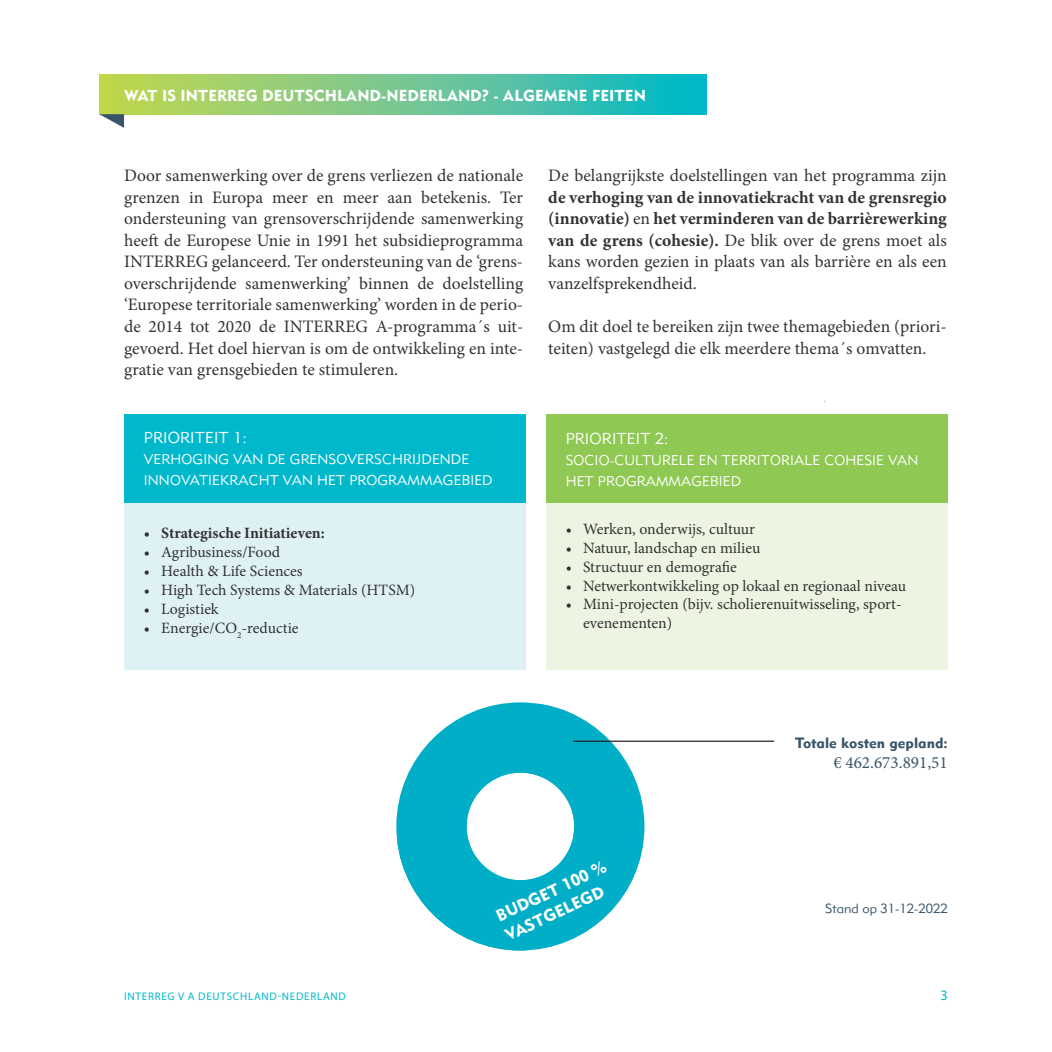
<style>
.page{position:relative;width:1052px;height:1052px;background:#fff}
.page>*{position:absolute;margin:0;border:0;box-sizing:border-box;transform-origin:0 0}
.Platte_tekst{font:17.5px/21.5px "Minion Pro";color:#333233;text-align:justify}
.t1{font:17.15px "Minion Pro";color:#385468}
.t2{font:16.62px/21px "Metro Black Two";color:#fff}
.t3{font:15.75px/18.9px "Minion Pro";color:#333233}
.t4{font:15.75px "Metro Black Two";color:#fff}
.t5{font:700 15.75px "Minion Pro";color:#333233}
.t6{font:15.75px "Metro Lite Two";letter-spacing:.01em;color:#fff}
.t7{font:14.88px "Metro Black Two";color:#385468}
.Kop_1{font:14.35px "Myriad Pro";color:#00b8cb}
.t8{font:14px/21px "Metro Lite Two";letter-spacing:.01em;color:#fff}
.t9{font:13.12px "Metro Lite Two";color:#385468}
.Kop_1-2{font:11.03px "Myriad Pro";letter-spacing:.07em;color:#00b8cb}
.s1{font-weight:700}
</style>
<div class="page">
<svg style="left:575px;top:715px;width:69px;height:200px;fill:#00aec7"></svg>
<svg style="left:396px;top:702px;width:179px;height:248px;fill:#00aec7"></svg>
<svg style="left:529px;top:915px;width:78px;height:35px"></svg>
<div style="left:546px;top:414px;width:401px;height:90px;background:#8fc852"></div>
<div style="left:546px;top:504px;width:401px;height:166px;background:#ecf5e1"></div>
<div style="left:124px;top:414px;width:402px;height:90px;background:#00b8cb"></div>
<div style="left:124px;top:504px;width:402px;height:166px;background:#def2f5"></div>
<svg style="left:99px;top:74px;width:607px;height:40px;background:#6dc68f"></svg>
<svg style="left:99px;top:114px;width:25px;height:14px"></svg>
<hr style="left:573px;top:740px;width:201px;height:2px;background:#231f20">
<p class="t4" style="left:124px;top:85px;width:523px">WAT IS INTERREG DEUTSCHLAND-NEDERLAND? - ALGEMENE FEITEN</p>
<p class="Platte_tekst" style="left:124px;top:165px;width:401px">Door samenwerking over de grens verliezen de nationale grenzen in Europa meer en meer aan betekenis. Ter ondersteuning van grensoverschrijdende samenwerking heeft de Europese Unie in 1991 het subsidieprogramma INTERREG gelanceerd. Ter ondersteuning van de ‘grens&shy;overschrijdende samenwerking’ binnen de doelstelling ‘Europese territoriale samenwerking’ worden in de perio&shy;de 2014 tot 2020 de INTERREG A-programma´s uit&shy;gevoerd. Het doel hiervan is om de ontwikkeling en inte&shy;gratie van grensgebieden te stimuleren.</p>
<p class="Platte_tekst" style="left:548px;top:165px;width:400px">De belangrijkste doelstellingen van het programma zijn <span class="s1">de verhoging van de innovatiekracht van de grensregio (innovatie)</span> en <span class="s1">het verminderen van de barrièrewerking van de grens (cohesie).</span> De blik over de grens moet als kans worden gezien in plaats van als barrière en als een vanzelfsprekendheid.</p>
<p class="Platte_tekst" style="left:548px;top:316px;width:398px">Om dit doel te bereiken zijn twee themagebieden (priori&shy;teiten) vastgelegd die elk meerdere thema´s omvatten.</p>
<p class="t6" style="left:144px;top:428px;width:104px">PRIORITEIT 1:</p>
<p class="t8" style="left:144px;top:448px;width:350px">VERHOGING VAN DE GRENSOVERSCHRIJDENDE<br>INNOVATIEKRACHT VAN HET PROGRAMMAGEBIED</p>
<p class="t5" style="left:144px;top:522px;width:182px">• Strategische Initiatieven:</p>
<p class="t3" style="left:144px;top:543px;width:138px">• Agribusiness/Food</p>
<p class="t3" style="left:144px;top:562px;width:160px">• Health &amp; Life Sciences</p>
<p class="t3" style="left:144px;top:580px;width:273px">• High Tech Systems &amp; Materials (HTSM)</p>
<p class="t3" style="left:144px;top:599px;width:76px">• Logistiek</p>
<p class="t3" style="left:144px;top:618px;width:156px">• Energie/CO<sub>2</sub>-reductie</p>
<p class="t6" style="left:566px;top:429px;width:104px">PRIORITEIT 2:</p>
<p class="t8" style="left:566px;top:449px;width:354px">SOCIO-CULTURELE EN TERRITORIALE COHESIE VAN<br>HET PROGRAMMAGEBIED</p>
<p class="t3" style="left:566px;top:519px;width:191px">• Werken, onderwijs, cultuur</p>
<p class="t3" style="left:566px;top:538px;width:196px">• Natuur, landschap en milieu</p>
<p class="t3" style="left:566px;top:557px;width:173px">• Structuur en demografie</p>
<p class="t3" style="left:566px;top:576px;width:342px">• Netwerkontwikkeling op lokaal en regionaal niveau</p>
<p class="t3" style="left:583px;top:595px;width:318px;text-indent:-17px">• Mini-projecten (bijv. scholierenuitwisseling, sport&shy;evenementen)</p>
<p class="t7" style="left:795px;top:733px;width:154px">Totale kosten gepland:</p>
<p class="t1" style="left:833px;top:751px;width:116px">€ 462.673.891,51</p>
<p class="t2" style="left:492px;top:906px;width:122px;rotate:-25deg">BUDGET 100 %<br>VASTGELEGD</p>
<p class="t9" style="left:825px;top:901px;width:124px">Stand op 31-12-2022</p>
<p class="Kop_1-2" style="left:124px;top:989px;width:223px">INTERREG V A DEUTSCHLAND-NEDERLAND</p>
<p class="Kop_1" style="left:940px;top:986px;width:9px">3</p>
</div>
